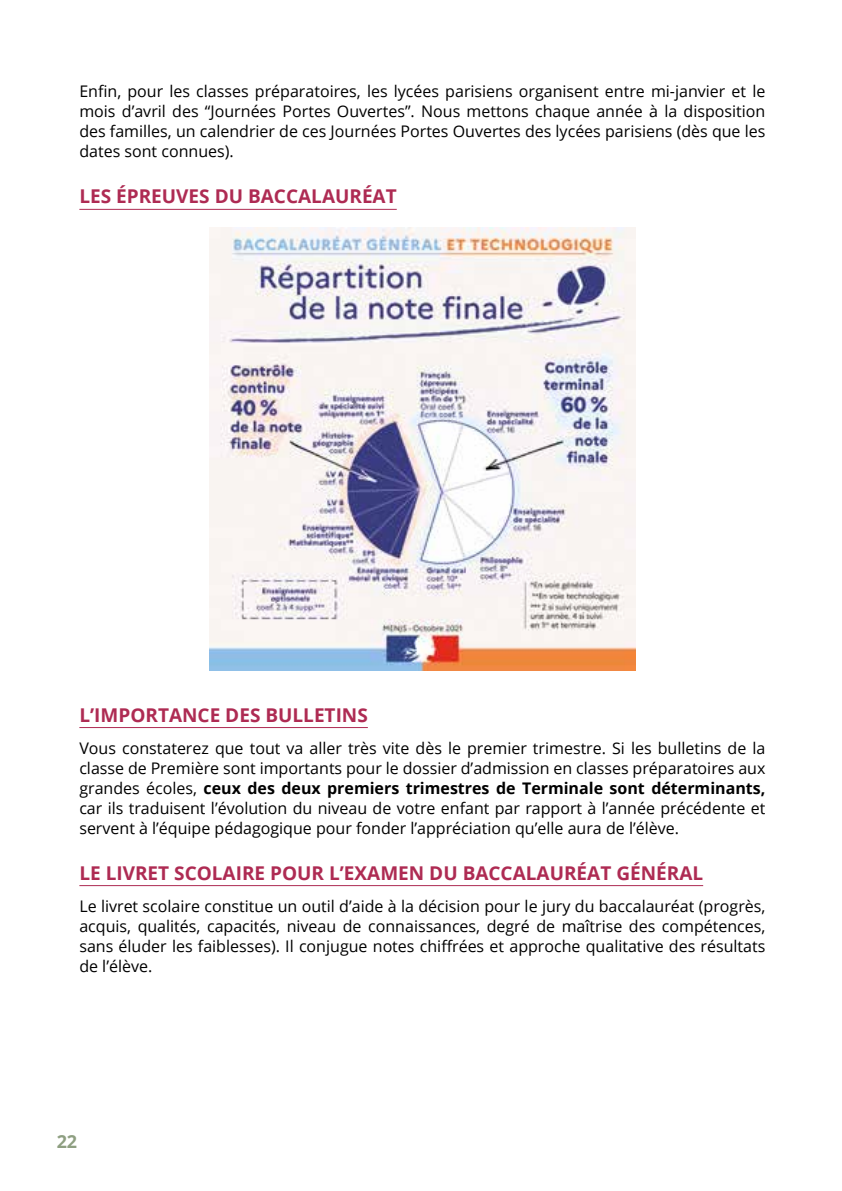
<style>
.page{position:relative;width:842px;height:1191px;background:#fff}
.page>*{position:absolute;margin:0;border:0;box-sizing:border-box;transform-origin:0 0}
.t1{font:700 19px "Open Sans";color:#ae2b53}
.t2{font:700 18px "Open Sans";color:#8e9f81}
.t3{font:16px/20px "Open Sans";color:#000;text-align:justify}
.s1{font-weight:700}
</style>
<div class="page">
<hr style="left:79px;top:209px;width:318px;height:1px;background:#ae2b53">
<hr style="left:79px;top:727px;width:289px;height:1px;background:#ae2b53">
<hr style="left:79px;top:885px;width:624px;height:1px;background:#ae2b53">
<img style="left:210px;top:227px;width:425px;height:444px">
<p class="t3" style="left:79px;top:81px;width:688px">Enfin, pour les classes préparatoires, les lycées parisiens organisent entre mi-janvier et le mois d’avril des “Journées Portes Ouvertes”. Nous mettons chaque année à la disposition des familles, un calendrier de ces Journées Portes Ouvertes des lycées parisiens (dès que les dates sont connues).</p>
<p class="t1" style="left:79px;top:183px;width:319px">LES ÉPREUVES DU BACCALAURÉAT</p>
<p class="t1" style="left:79px;top:701px;width:290px">L’IMPORTANCE DES BULLETINS</p>
<p class="t3" style="left:79px;top:737px;width:688px">Vous constaterez que tout va aller très vite dès le premier trimestre. Si les bulletins de la classe de Première sont importants pour le dossier d’admission en classes préparatoires aux grandes écoles, <span class="s1">ceux des deux premiers trimestres de Terminale sont déterminants, </span>car ils traduisent l’évolution du niveau de votre enfant par rapport à l’année précédente et servent à l’équipe pédagogique pour fonder l’appréciation qu’elle aura de l’élève.</p>
<p class="t1" style="left:79px;top:859px;width:625px">LE LIVRET SCOLAIRE POUR L’EXAMEN DU BACCALAURÉAT GÉNÉRAL</p>
<p class="t3" style="left:79px;top:895px;width:688px">Le livret scolaire constitue un outil d’aide à la décision pour le jury du baccalauréat (progrès, acquis, qualités, capacités, niveau de connaissances, degré de maîtrise des compétences, sans éluder les faiblesses). Il conjugue notes chiffrées et approche qualitative des résultats de l’élève.</p>
<p class="t2" style="left:57px;top:1128px;width:22px">22</p>
</div>
